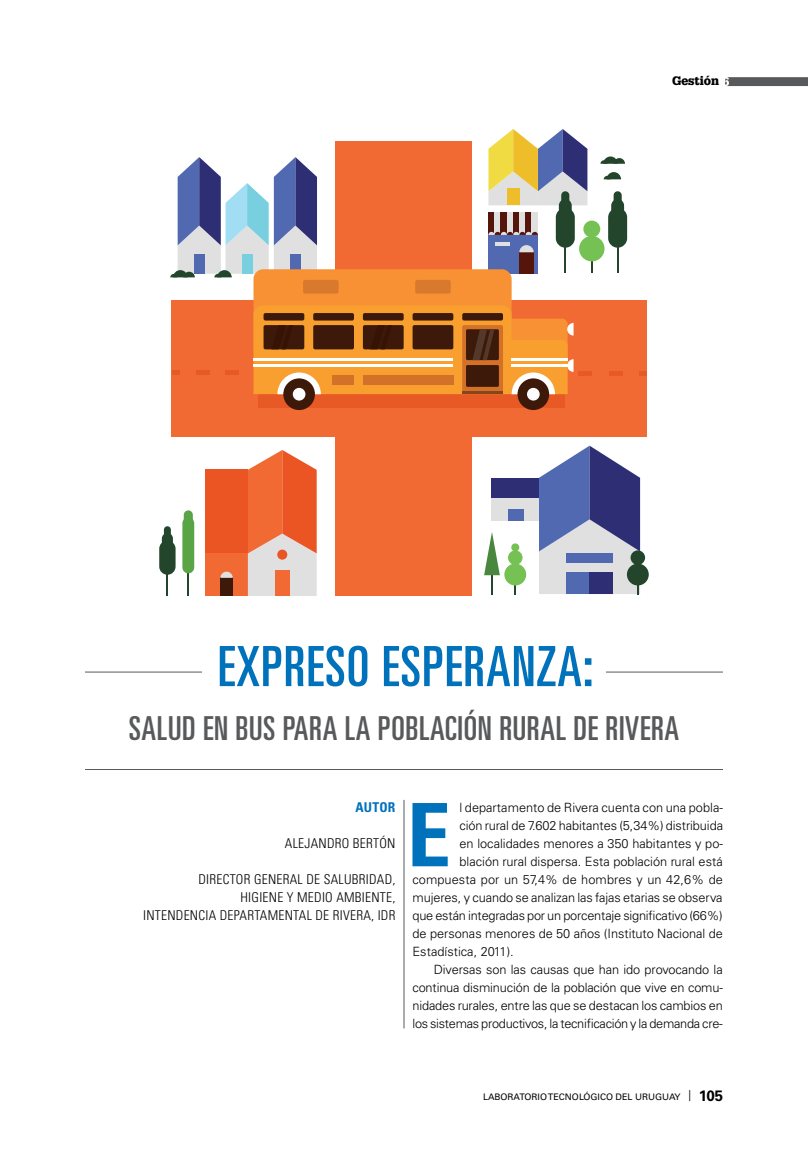
<style>
.page{position:relative;width:808px;height:1149px;background:#fff}
.page>*{position:absolute;margin:0;border:0;box-sizing:border-box;transform-origin:0 0}
.t1{font:700 condensed 87.6px "Univers LT Std";color:#0072bc}
.t2{font:ultra-condensed 55.5px "Univers LT Std";letter-spacing:.02em;color:#0072bc}
.t3{font:ultra-condensed 33px "Univers LT Std";letter-spacing:.02em;color:#58595b}
.t4{font:300 condensed 13.5px/18px "Univers LT Std";letter-spacing:.02em;color:#000;text-align:right}
.t5{font:700 condensed 13.5px "Univers LT Std";letter-spacing:.02em;color:#0072bc}
.t6{font:300 12.75px "Univers LT Std";letter-spacing:-.005em;color:#000}
.t7{font:900 12px "Glypha LT Std";color:#000}
.t8{font:9px "Univers LT Std";color:#000}
.s1{font-weight:300;font-stretch:ultra-condensed;font-size:15px}
.s2{font-weight:700;font-size:15px}
</style>
<div class="page">
<svg style="left:725px;top:77px;width:83px;height:9px"></svg>
<hr style="left:404px;top:799px;width:1px;height:229px;background:#58595b">
<hr style="left:85px;top:671px;width:117px;height:1px;background:#58595b">
<hr style="left:85px;top:768px;width:638px;height:1px;background:#58595b">
<hr style="left:606px;top:671px;width:117px;height:1px;background:#58595b">
<div style="left:335px;top:141px;width:136px;height:454px;background:#f26a33"></div>
<div style="left:171px;top:300px;width:476px;height:137px;background:#f26a33"></div>
<div style="left:258px;top:377px;width:306px;height:30px;background:#e85a25"></div>
<hr style="left:515px;top:552px;width:1px;height:42px;background:#23452b">
<hr style="left:491px;top:552px;width:2px;height:42px;background:#23452b">
<div style="left:504px;top:563px;width:22px;height:22px;background:#76c153;border-radius:50%"></div>
<div style="left:508px;top:550px;width:14px;height:14px;background:#76c153;border-radius:50%"></div>
<div style="left:511px;top:543px;width:8px;height:8px;background:#76c153;border-radius:50%"></div>
<svg style="left:484px;top:532px;width:16px;height:43px"></svg>
<svg style="left:539px;top:445px;width:101px;height:149px;background:#8990b8"></svg>
<div style="left:566px;top:572px;width:47px;height:22px;background:#5069b1"></div>
<div style="left:566px;top:553px;width:47px;height:9px;background:#5069b1"></div>
<div style="left:589px;top:572px;width:24px;height:22px;background:#2e2e74"></div>
<div style="left:492px;top:477px;width:47px;height:21px;background:#2e2e74"></div>
<div style="left:492px;top:498px;width:47px;height:22px;background:#e0e0e1"></div>
<div style="left:507px;top:509px;width:16px;height:11px;background:#5069b1"></div>
<div style="left:164px;top:526px;width:7px;height:24px;background:#23452b;border-radius:3px"></div>
<hr style="left:188px;top:549px;width:1px;height:47px;background:#23452b">
<hr style="left:167px;top:549px;width:1px;height:47px;background:#23452b">
<div style="left:205px;top:553px;width:43px;height:43px;background:#f26a33"></div>
<svg style="left:248px;top:450px;width:69px;height:146px;background:#eb9576"></svg>
<div style="left:275px;top:570px;width:15px;height:26px;background:#f26a33"></div>
<div style="left:220px;top:577px;width:13px;height:19px;background:#3d190a"></div>
<div style="left:205px;top:469px;width:43px;height:84px;background:#eb5524"></div>
<div style="left:277px;top:549px;width:10px;height:10px;background:#eb5524;border-radius:50%"></div>
<svg style="left:220px;top:571px;width:13px;height:6px"></svg>
<div style="left:182px;top:517px;width:12px;height:56px;background:#59a545;border-radius:6px"></div>
<div style="left:184px;top:510px;width:9px;height:41px;background:#59a545;border-radius:5px"></div>
<div style="left:162px;top:533px;width:11px;height:38px;background:#23452b;border-radius:6px"></div>
<div style="left:159px;top:540px;width:17px;height:34px;background:#23452b;border-radius:8px"></div>
<hr style="left:591px;top:223px;width:1px;height:49px;background:#23452b">
<div style="left:614px;top:191px;width:8px;height:28px;background:#23452b;border-radius:4px"></div>
<hr style="left:617px;top:218px;width:1px;height:54px;background:#23452b">
<div style="left:611px;top:199px;width:13px;height:45px;background:#23452b;border-radius:6px"></div>
<div style="left:608px;top:208px;width:19px;height:39px;background:#23452b;border-radius:9px"></div>
<div style="left:579px;top:236px;width:25px;height:25px;background:#76c153;border-radius:50%"></div>
<div style="left:583px;top:220px;width:17px;height:17px;background:#76c153;border-radius:50%"></div>
<hr style="left:637px;top:552px;width:1px;height:42px;background:#23452b">
<div style="left:627px;top:563px;width:22px;height:22px;background:#23452b;border-radius:50%"></div>
<div style="left:630px;top:550px;width:15px;height:14px;background:#23452b;border-radius:50%"></div>
<svg style="left:600px;top:156px;width:25px;height:8px"></svg>
<svg style="left:604px;top:172px;width:17px;height:7px"></svg>
<div style="left:283px;top:378px;width:32px;height:32px;background:#3d190a;border-radius:50%"></div>
<div style="left:293px;top:388px;width:12px;height:12px;background:#fff;border-radius:50%"></div>
<div style="left:517px;top:378px;width:32px;height:32px;background:#3d190a;border-radius:50%"></div>
<div style="left:527px;top:388px;width:13px;height:12px;background:#fff;border-radius:50%"></div>
<div style="left:578px;top:371px;width:14px;height:5px;background:#e85a25"></div>
<div style="left:609px;top:371px;width:14px;height:5px;background:#e85a25"></div>
<svg style="left:170px;top:129px;width:417px;height:265px"></svg>
<div style="left:196px;top:369px;width:14px;height:5px;background:#e85a25"></div>
<div style="left:226px;top:369px;width:13px;height:5px;background:#e85a25"></div>
<div style="left:639px;top:371px;width:8px;height:5px;background:#e85a25"></div>
<p class="t7" style="left:672px;top:74px;width:49px">Gestión</p>
<h2 class="t2" style="left:218px;top:634px;width:377px">EXPRESO ESPERANZA:</h2>
<h3 class="t3" style="left:129px;top:709px;width:552px">SALUD EN BUS PARA LA POBLACIÓN RURAL DE RIVERA</h3>
<p class="t5" style="left:355px;top:798px;width:42px">AUTOR</p>
<p class="t4" style="left:285px;top:834px;width:112px">ALEJANDRO BERTÓN</p>
<p class="t4" style="left:198px;top:870px;width:199px">DIRECTOR GENERAL DE SALUBRIDAD,<br>HIGIENE Y MEDIO AMBIENTE,</p>
<p class="t4" style="left:143px;top:906px;width:8px">INTENDENCI</p>
<p class="t4" style="left:209px;top:906px;width:176px">A DEPARTAMENTAL DE RIVERA, IDR</p>
<h1 class="t1" style="left:407px;top:781px;width:45px">E</h1>
<p class="t6" style="left:459px;top:799px;width:265px">l departamento de Rivera cuenta con una pobla-</p>
<p class="t6" style="left:459px;top:817px;width:265px">ción rural de 7.602 habitantes (5,34%) distribuida</p>
<p class="t6" style="left:459px;top:835px;width:265px">en localidades menores a 350 habitantes y po-</p>
<p class="t6" style="left:459px;top:853px;width:265px">blación rural dispersa. Esta población rural está</p>
<p class="t6" style="left:412px;top:871px;width:312px">compuesta por un 57,4% de hombres y un 42,6% de</p>
<p class="t6" style="left:412px;top:889px;width:312px">mujeres, y cuando se analizan las fajas etarias se observa</p>
<p class="t6" style="left:412px;top:907px;width:312px">que están integradas por un porcentaje significativo (66%)</p>
<p class="t6" style="left:412px;top:925px;width:312px">de personas menores de 50 años (Instituto Nacional de</p>
<p class="t6" style="left:412px;top:943px;width:103px">Estadística, 2011).</p>
<p class="t6" style="left:434px;top:961px;width:290px">Diversas son las causas que han ido provocando la</p>
<p class="t6" style="left:412px;top:979px;width:312px">continua disminución de la población que vive en comu-</p>
<p class="t6" style="left:412px;top:997px;width:312px">nidades rurales, entre las que se destacan los cambios en</p>
<p class="t6" style="left:412px;top:1015px;width:312px">los sistemas productivos, la tecnificación y la demanda cre-</p>
<p class="t8" style="left:483px;top:1090px;width:241px">LABORATORIO TECNOLÓGICO DEL URUGUAY <span class="s1">|</span> <span class="s2">105</span></p>
</div>
